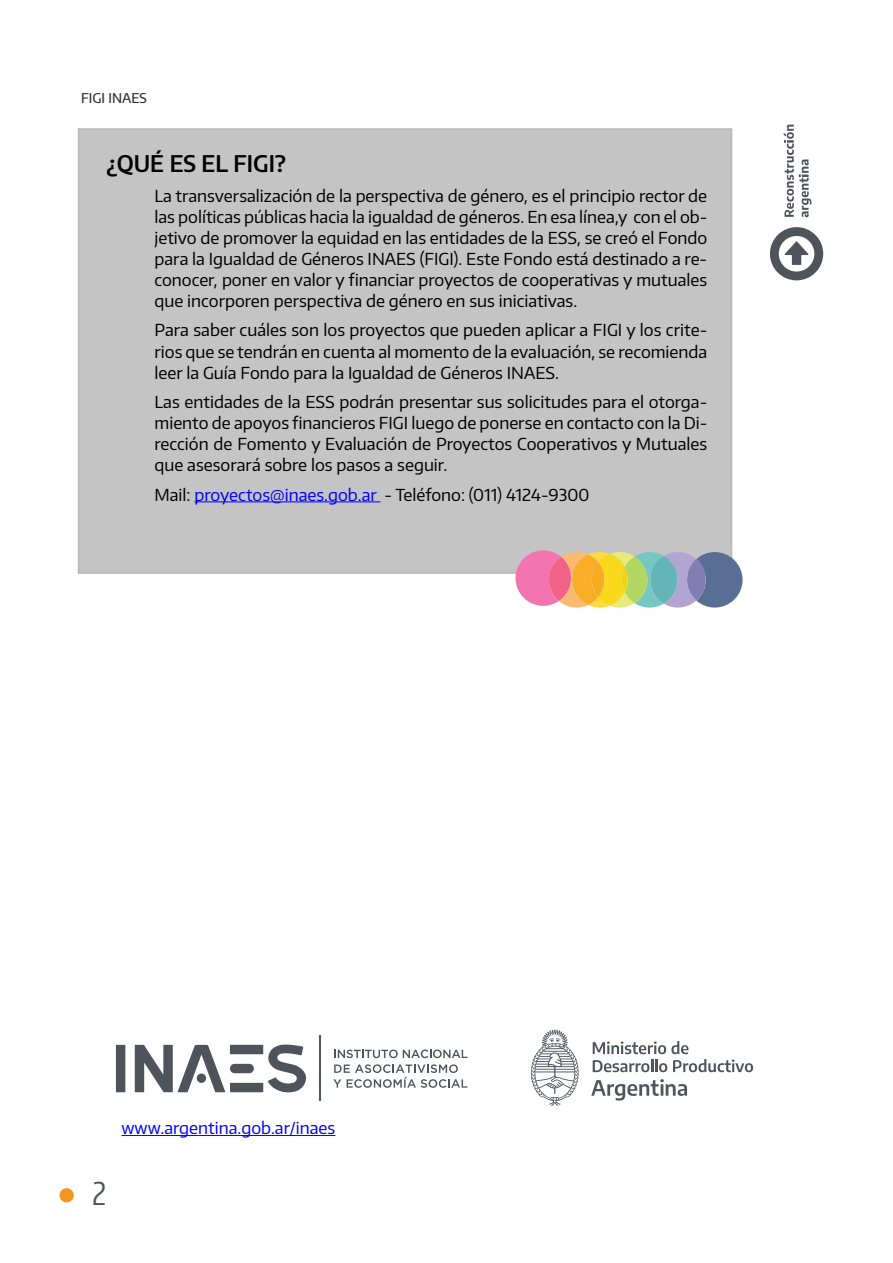
<style>
.page{position:relative;width:893px;height:1263px;background:#fff}
.page>*{position:absolute;margin:0;border:0;box-sizing:border-box;transform-origin:0 0}
.t1{font:31.5px "Encode Sans Compressed";color:#4f545c}
.t2{font:600 22.5px "Encode Sans";color:#000}
.t3{font:16.5px/21px "Encode Sans";color:#000;text-align:justify}
.t4{font:16.5px "Encode Sans";color:#00f}
.t5{font:500 13.5px "Encode Sans";color:#333}
.s1{color:#00f}
</style>
<div class="page">
<div style="left:59px;top:1188px;width:15px;height:14px;background:#f7941f;border-radius:50%"></div>
<div style="left:78px;top:128px;width:654px;height:446px;background:#c5c4c5;border:2px solid #b7b7b7"></div>
<hr style="left:194px;top:501px;width:186px;height:1px;background:#00f">
<svg style="left:515px;top:550px;width:228px;height:58px;background:#bea893"></svg>
<svg style="left:593px;top:1041px;width:160px;height:31px"></svg>
<svg style="left:591px;top:1079px;width:96px;height:21px"></svg>
<svg style="left:531px;top:1029px;width:48px;height:77px"></svg>
<hr style="left:319px;top:1035px;width:2px;height:66px;background:#4f545c">
<div style="left:230px;top:1083px;width:33px;height:9px;background:#4f545c"></div>
<div style="left:230px;top:1045px;width:33px;height:9px;background:#4f545c"></div>
<div style="left:116px;top:1045px;width:9px;height:47px;background:#4f545c"></div>
<div style="left:230px;top:1064px;width:24px;height:9px;background:#4f545c;border-radius:5px"></div>
<svg style="left:135px;top:1045px;width:90px;height:47px"></svg>
<svg style="left:268px;top:1044px;width:38px;height:48px"></svg>
<svg style="left:334px;top:1049px;width:133px;height:9px"></svg>
<svg style="left:333px;top:1064px;width:134px;height:24px"></svg>
<hr style="left:122px;top:1135px;width:213px;height:1px;background:#00f">
<svg style="left:770px;top:227px;width:53px;height:53px"></svg>
<svg style="left:784px;top:125px;width:27px;height:92px"></svg>
<p class="t5" style="left:81px;top:89px;width:67px">FIGI INAES</p>
<h2 class="t2" style="left:106px;top:148px;width:181px">¿QUÉ ES EL FIGI?</h2>
<p class="t3" style="left:154px;top:185px;width:554px">La transversalización de la perspectiva de género, es el principio rector de las políticas públicas hacia la igualdad de géneros. En esa línea,y con el ob&shy;jetivo de promover la equidad en las entidades de la ESS, se creó el Fondo para la Igualdad de Géneros INAES (FIGI). Este Fondo está destinado a re&shy;conocer, poner en valor y financiar proyectos de cooperativas y mutuales que incorporen perspectiva de género en sus iniciativas.</p>
<p class="t3" style="left:154px;top:319px;width:554px">Para saber cuáles son los proyectos que pueden aplicar a FIGI y los crite&shy;rios que se tendrán en cuenta al momento de la evaluación, se recomienda leer la Guía Fondo para la Igualdad de Géneros INAES.</p>
<p class="t3" style="left:154px;top:391px;width:554px">Las entidades de la ESS podrán presentar sus solicitudes para el otorga&shy;miento de apoyos financieros FIGI luego de ponerse en contacto con la Di&shy;rección de Fomento y Evaluación de Proyectos Cooperativos y Mutuales que asesorará sobre los pasos a seguir.</p>
<p class="t3" style="left:154px;top:483px;width:436px">Mail: <span class="s1">proyectos@inaes.gob.ar</span> - Teléfono: (011) 4124-9300</p>
<p class="t4" style="left:122px;top:1117px;width:215px">www.argentina.gob.ar/inaes</p>
<h1 class="t1" style="left:92px;top:1172px;width:15px">2</h1>
</div>
